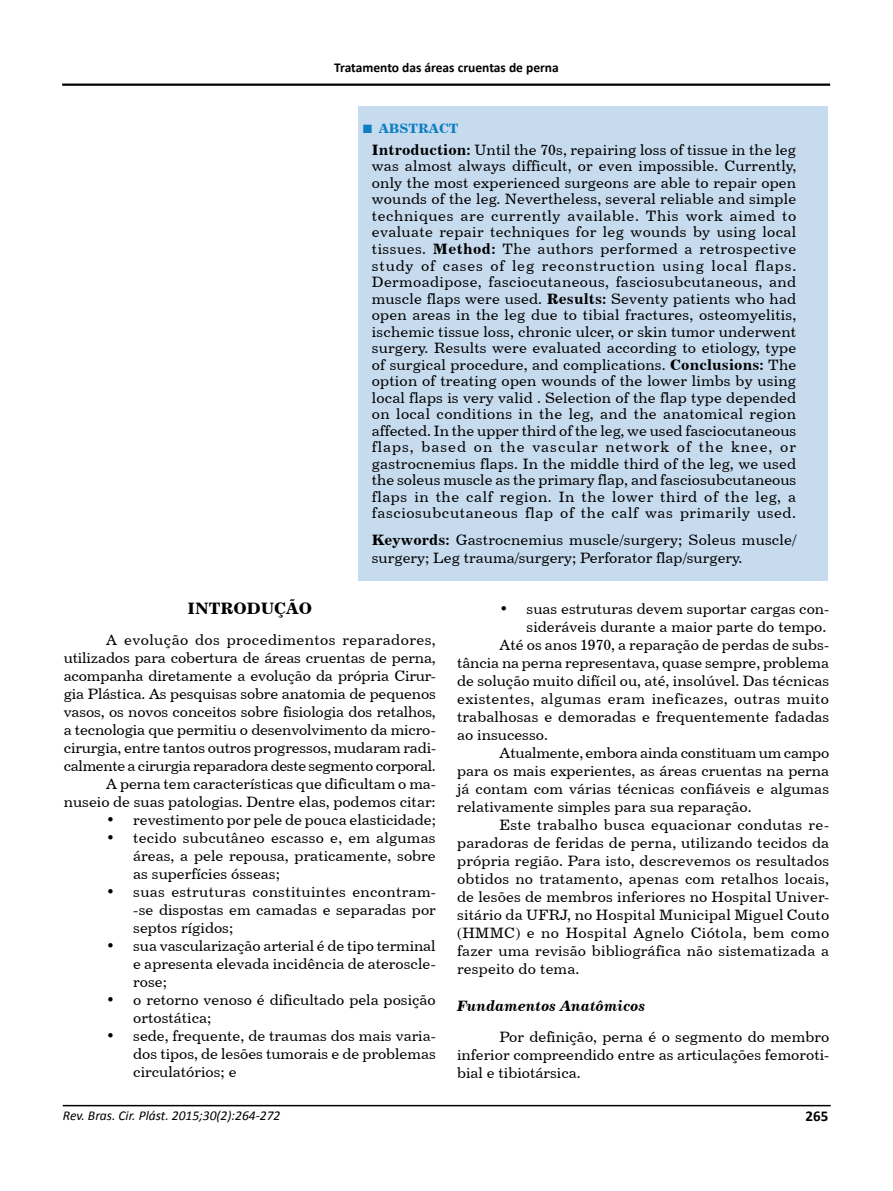
<style>
.page{position:relative;width:893px;height:1191px;background:#fff}
.page>*{position:absolute;margin:0;border:0;box-sizing:border-box;transform-origin:0 0}
.t1{font:16.5px "Century 731 BT Bold A";color:#000}
.t2{font:15px/16.5px "Century 731 BT Roman A";color:#000;text-align:justify}
.t3{font:15px "Century 731 BT Roman A";letter-spacing:.025em;color:#000}
.t4{font:15px "Century 731 BT Bold Italic A";color:#000}
.t5{font:700 15px "Calibri";color:#000}
.t6{font:italic 13.5px "Calibri";color:#000}
.t7{font:700 13.5px "Calibri";color:#000}
.t8{font:13.5px "Century 731 BT Bold A";color:#0e7dc2}
.s1{font-family:"Times New Roman";font-weight:700;font-size:18px}
.s2{font-family:"Century 731 BT Bold A"}
</style>
<div class="page">
<hr style="left:63px;top:1104px;width:768px;height:2px;background:#000">
<hr style="left:62px;top:84px;width:768px;height:2px;background:#000">
<div style="left:358px;top:106px;width:470px;height:474px;background:#c7dbee"></div>
<p class="t7" style="left:334px;top:58px;width:226px">Tratamento das áreas cruentas de perna</p>
<p class="t8" style="left:362px;top:120px;width:98px"><span class="s1">■</span> ABSTRACT</p>
<p class="t2" style="left:372px;top:141px;width:426px"><span class="s2">Introduction:</span> Until the 70s, repairing loss of tissue in the leg was almost always difficult, or even impossible. Currently, only the most experienced surgeons are able to repair open wounds of the leg. Nevertheless, several reliable and simple techniques are currently available. This work aimed to evaluate repair techniques for leg wounds by using local tissues. <span class="s2">Method:</span> The authors performed a retrospective study of cases of leg reconstruction using local flaps.<br>Dermoadipose, fasciocutaneous, fasciosubcutaneous, and muscle flaps were used. <span class="s2">Results:</span> Seventy patients who had open areas in the leg due to tibial fractures, osteomyelitis, ischemic tissue loss, chronic ulcer, or skin tumor underwent surgery. Results were evaluated according to etiology, type of surgical procedure, and complications. <span class="s2">Conclusions:</span> The option of treating open wounds of the lower limbs by using local flaps is very valid . Selection of the flap type depended on local conditions in the leg, and the anatomical region affected. In the upper third of the leg, we used fasciocutaneous flaps, based on the vascular network of the knee, or gastrocnemius flaps. In the middle third of the leg, we used the soleus muscle as the primary flap, and fasciosubcutaneous flaps in the calf region. In the lower third of the leg, a fasciosubcutaneous flap of the calf was primarily used.</p>
<p class="t2" style="left:372px;top:530px;width:426px;line-height:18px"><span class="s2">Keywords:</span> Gastrocnemius muscle/surgery; Soleus muscle/ surgery; Leg trauma/surgery; Perforator flap/surgery.</p>
<p class="t1" style="left:188px;top:598px;width:126px">INTRODUÇÃO</p>
<p class="t2" style="left:64px;top:630px;width:374px;line-height:18px;text-align:right">A evolução dos procedimentos reparadores, utilizados para cobertura de áreas cruentas de perna, acompanha diretamente a evolução da própria Cirur&shy;gia Plástica. As pesquisas sobre anatomia de pequenos vasos, os novos conceitos sobre fisiologia dos retalhos, a tecnologia que permitiu o desenvolvimento da micro&shy;cirurgia, entre tantos outros progressos, mudaram radi&shy;calmente a cirurgia reparadora deste segmento corporal.<br>A perna tem características que dificultam o ma&shy;nuseio de suas patologias. Dentre elas, podemos citar:</p>
<p class="t2" style="left:106px;top:811px;width:331px">• revestimento por pele de pouca elasticidade;</p>
<p class="t2" style="left:133px;top:828px;width:304px;line-height:18px;text-indent:-27px">• tecido subcutâneo escasso e, em algumas áreas, a pele repousa, praticamente, sobre as superfícies ósseas;</p>
<p class="t2" style="left:133px;top:882px;width:304px;line-height:18px;text-indent:-27px">• suas estruturas constituintes encontram--se dispostas em camadas e separadas por septos rígidos;</p>
<p class="t2" style="left:133px;top:936px;width:304px;line-height:18px;text-indent:-27px">• sua vascularização arterial é de tipo terminal e apresenta elevada incidência de ateroscle&shy;rose;</p>
<p class="t2" style="left:133px;top:990px;width:304px;line-height:18px;text-indent:-27px">• o retorno venoso é dificultado pela posição ortostática;</p>
<p class="t2" style="left:133px;top:1026px;width:304px;line-height:18px;text-indent:-27px">• sede, frequente, de traumas dos mais varia&shy;dos tipos, de lesões tumorais e de problemas circulatórios; e</p>
<p class="t2" style="left:500px;top:600px;width:331px">• suas estruturas devem suportar cargas con-</p>
<p class="t2" style="left:527px;top:618px;width:301px">sideráveis durante a maior parte do tempo.</p>
<p class="t2" style="left:500px;top:636px;width:331px">Até os anos 1970, a reparação de perdas de subs-</p>
<p class="t2" style="left:457px;top:654px;width:373px">tância na perna representava, quase sempre, problema</p>
<p class="t2" style="left:457px;top:672px;width:374px">de solução muito difícil ou, até, insolúvel. Das técnicas</p>
<p class="t3" style="left:457px;top:690px;width:373px">existentes, algumas eram ineficazes, outras muito</p>
<p class="t2" style="left:457px;top:708px;width:374px">trabalhosas e demoradas e frequentemente fadadas</p>
<p class="t2" style="left:457px;top:726px;width:92px">ao insucesso.</p>
<p class="t2" style="left:500px;top:744px;width:331px">Atualmente, embora ainda constituam um campo</p>
<p class="t2" style="left:457px;top:762px;width:374px">para os mais experientes, as áreas cruentas na perna</p>
<p class="t2" style="left:457px;top:780px;width:374px">já contam com várias técnicas confiáveis e algumas</p>
<p class="t2" style="left:457px;top:798px;width:296px">relativamente simples para sua reparação.</p>
<p class="t2" style="left:500px;top:816px;width:331px">Este trabalho busca equacionar condutas re-</p>
<p class="t2" style="left:457px;top:834px;width:374px">paradoras de feridas de perna, utilizando tecidos da</p>
<p class="t2" style="left:457px;top:852px;width:374px">própria região. Para isto, descrevemos os resultados</p>
<p class="t2" style="left:457px;top:870px;width:373px">obtidos no tratamento, apenas com retalhos locais,</p>
<p class="t2" style="left:457px;top:888px;width:374px">de lesões de membros inferiores no Hospital Univer-</p>
<p class="t2" style="left:457px;top:906px;width:374px">sitário da UFRJ, no Hospital Municipal Miguel Couto</p>
<p class="t3" style="left:457px;top:924px;width:374px">(HMMC) e no Hospital Agnelo Ciótola, bem como</p>
<p class="t2" style="left:457px;top:942px;width:374px">fazer uma revisão bibliográfica não sistematizada a</p>
<p class="t2" style="left:457px;top:960px;width:124px">respeito do tema.</p>
<p class="t4" style="left:457px;top:996px;width:190px">Fundamentos Anatômicos</p>
<p class="t2" style="left:457px;top:1027px;width:374px;line-height:18px;text-indent:43px">Por definição, perna é o segmento do membro inferior compreendido entre as articulações femoroti&shy;bial e tibiotársica.</p>
<p class="t6" style="left:63px;top:1105px;width:219px">Rev. Bras. Cir. Plást. 2015;30(2):264-272</p>
<p class="t5" style="left:806px;top:1105px;width:24px">265</p>
</div>
